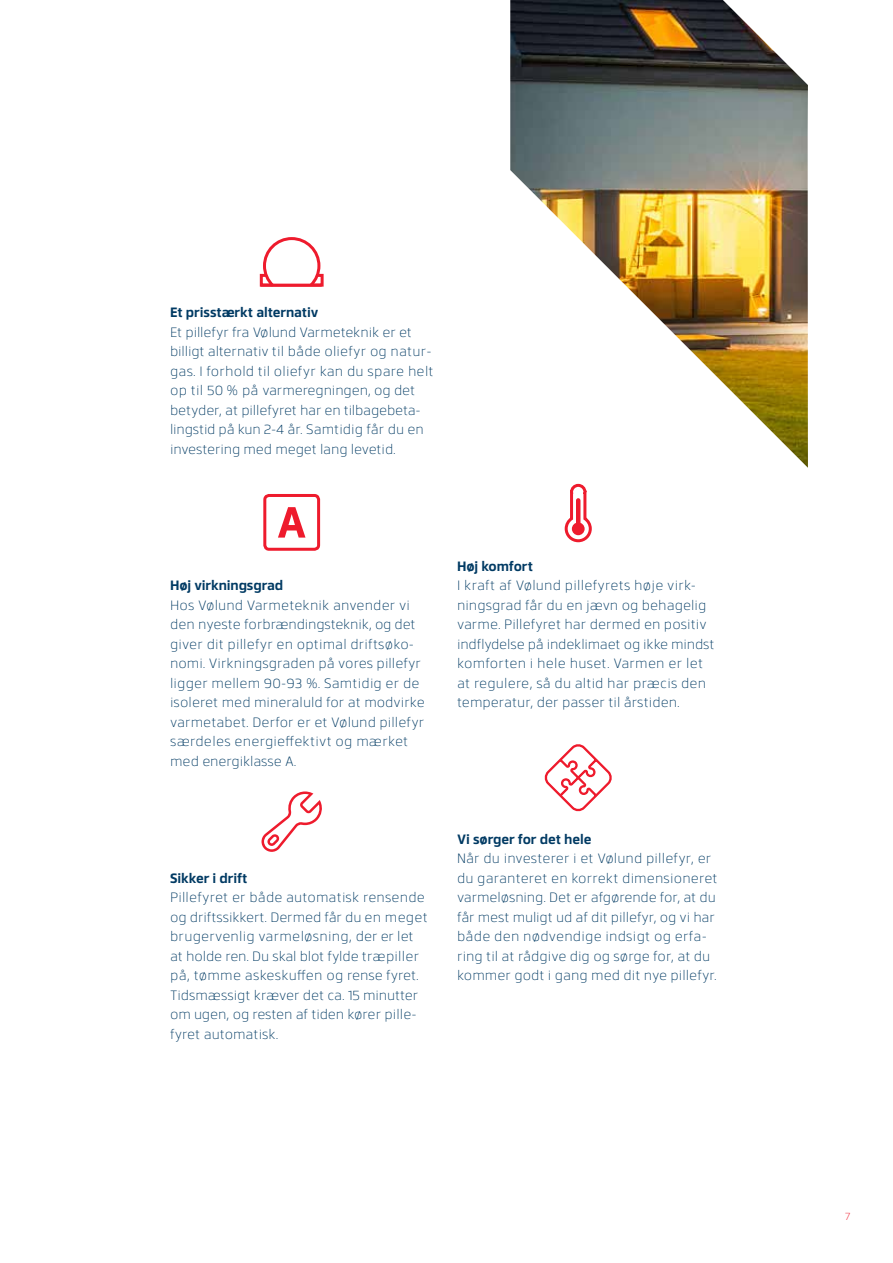
<style>
.page{position:relative;width:893px;height:1263px;background:#fff}
.page>*{position:absolute;margin:0;border:0;box-sizing:border-box;transform-origin:0 0}
.t1{font:300 13.5px/19.5px "Facto";color:#003a63}
.t2{font:700 13.5px "Facto";letter-spacing:-.01em;color:#003a63}
.t3{font:300 10.5px "Facto";color:#ee1b2d}
</style>
<div class="page">
<img style="left:510px;top:0;width:298px;height:468px">
<svg style="left:544px;top:744px;width:68px;height:68px"></svg>
<svg style="left:261px;top:791px;width:61px;height:61px"></svg>
<div style="left:263px;top:494px;width:57px;height:57px;border:3px solid #ee1b2d;border-radius:4px"></div>
<svg style="left:278px;top:507px;width:27px;height:31px"></svg>
<svg style="left:564px;top:483px;width:28px;height:60px"></svg>
<hr style="left:576px;top:500px;width:4px;height:27px;background:#ee1b2d">
<div style="left:572px;top:522px;width:13px;height:13px;background:#ee1b2d;border-radius:50%"></div>
<svg style="left:260px;top:274px;width:64px;height:13px"></svg>
<svg style="left:261px;top:237px;width:61px;height:47px"></svg>
<hr style="left:261px;top:284px;width:61px;height:3px;background:#ee1b2d">
<p class="t2" style="left:170px;top:302px;width:150px">Et prisstærkt alternativ</p>
<p class="t1" style="left:170px;top:322px;width:265px">Et pillefyr fra Vølund Varmeteknik er et billigt alternativ til både oliefyr og natur&shy;gas. I forhold til oliefyr kan du spare helt op til 50 % på varmeregningen, og det betyder, at pillefyret har en tilbagebeta&shy;lingstid på kun 2-4 år. Samtidig får du en investering med meget lang levetid.</p>
<p class="t2" style="left:170px;top:575px;width:115px">Høj virkningsgrad</p>
<p class="t1" style="left:170px;top:595px;width:256px">Hos Vølund Varmeteknik anvender vi den nyeste forbrændingsteknik, og det giver dit pillefyr en optimal driftsøko&shy;nomi. Virkningsgraden på vores pillefyr ligger mellem 90-93 %. Samtidig er de isoleret med mineraluld for at modvirke varmetabet. Derfor er et Vølund pillefyr særdeles energieffektivt og mærket med energiklasse A.</p>
<p class="t2" style="left:170px;top:868px;width:79px">Sikker i drift</p>
<p class="t1" style="left:170px;top:887px;width:259px">Pillefyret er både automatisk rensende og driftssikkert. Dermed får du en meget brugervenlig varmeløsning, der er let at holde ren. Du skal blot fylde træpiller på, tømme askeskuffen og rense fyret.<br>Tidsmæssigt kræver det ca. 15 minutter om ugen, og resten af tiden kører pille&shy;fyret automatisk.</p>
<p class="t2" style="left:457px;top:556px;width:77px">Høj komfort</p>
<p class="t1" style="left:457px;top:575px;width:259px">I kraft af Vølund pillefyrets høje virk&shy;ningsgrad får du en jævn og behagelig varme. Pillefyret har dermed en positiv indflydelse på indeklimaet og ikke mindst komforten i hele huset. Varmen er let at regulere, så du altid har præcis den temperatur, der passer til årstiden.</p>
<p class="t2" style="left:457px;top:829px;width:136px">Vi sørger for det hele</p>
<p class="t1" style="left:457px;top:848px;width:262px">Når du investerer i et Vølund pillefyr, er du garanteret en korrekt dimensioneret varmeløsning. Det er afgørende for, at du får mest muligt ud af dit pillefyr, og vi har både den nødvendige indsigt og erfa&shy;ring til at rådgive dig og sørge for, at du kommer godt i gang med dit nye pillefyr.</p>
<p class="t3" style="left:845px;top:1209px;width:7px">7</p>
</div>
